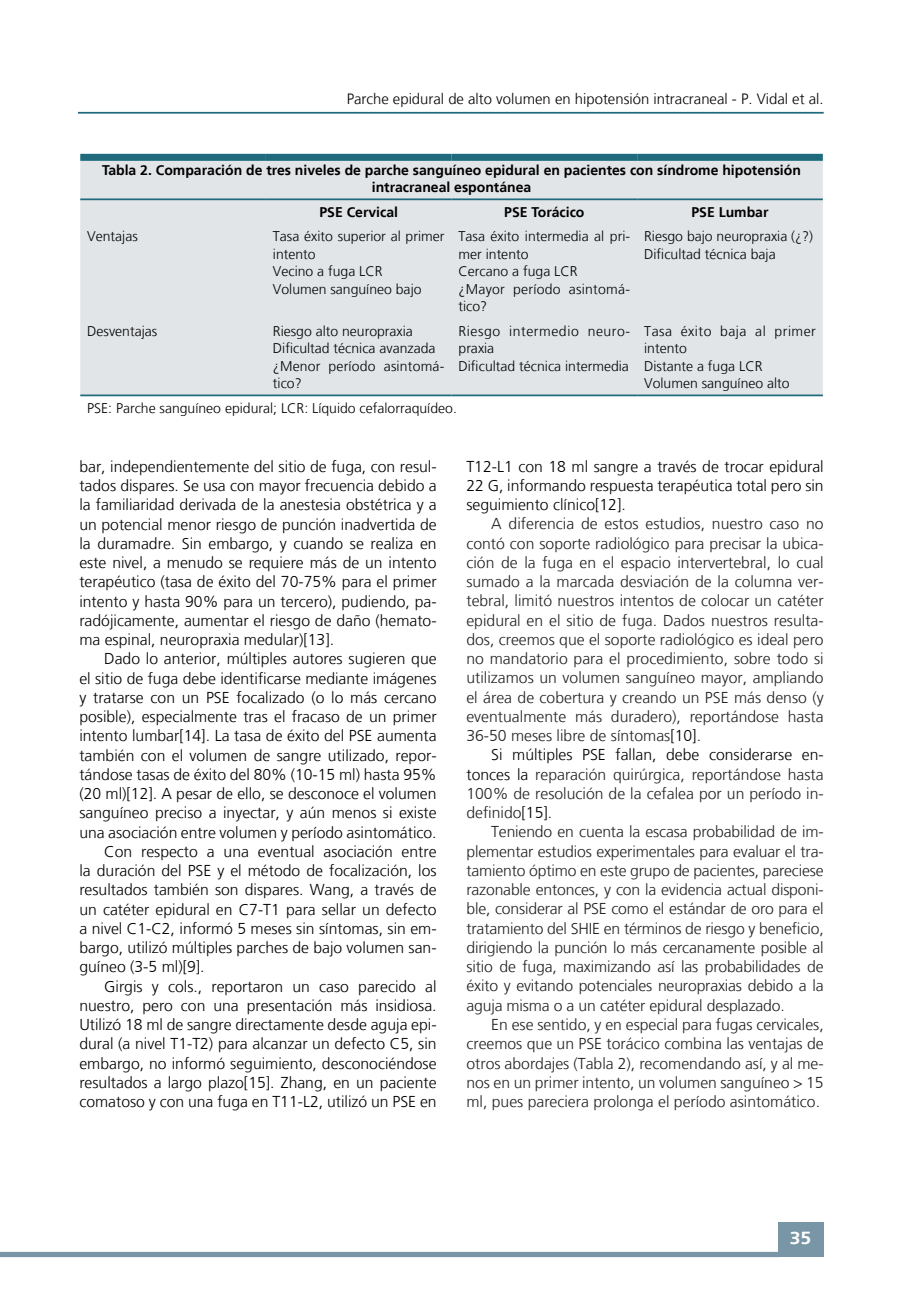
<style>
.page{position:relative;width:918px;height:1315px;background:#fff}
.page>*{position:absolute;margin:0;border:0;box-sizing:border-box;transform-origin:0 0}
.t1{font:700 17.5px "Frutiger LT";color:#fff;scale:1.1 1}
.t2{font:300 15.75px/19.2px "Frutiger LT";color:#000;text-align:justify}
.t3{font:300 15.75px/19.2px "Frutiger LT";color:#212121;text-align:justify}
.t4{font:300 14.88px "Frutiger LT";color:#000}
.t5{font:300 14px/17.5px "Frutiger LT";color:#000}
.t6{font:700 14px/17.5px "Frutiger LT";color:#000;text-align:center}
.s1{color:#000}
</style>
<div class="page">
<div style="left:778px;top:1222px;width:45px;height:35px;background:#7896a5"></div>
<div style="left:0;top:1251px;width:780px;height:6px;background:#7896a5"></div>
<hr style="left:78px;top:112px;width:745px;height:2px;background:#1f6b7d">
<div style="left:80px;top:161px;width:743px;height:233px;background:#e1e5e8"></div>
<div style="left:80px;top:154px;width:186px;height:7px;background:#1f6b7d"></div>
<div style="left:266px;top:154px;width:185px;height:7px;background:#1f6b7d"></div>
<div style="left:451px;top:154px;width:186px;height:7px;background:#1f6b7d"></div>
<div style="left:637px;top:154px;width:186px;height:7px;background:#1f6b7d"></div>
<hr style="left:80px;top:198px;width:186px;height:2px;background:#1f6b7d">
<hr style="left:266px;top:198px;width:185px;height:2px;background:#1f6b7d">
<hr style="left:451px;top:198px;width:186px;height:2px;background:#1f6b7d">
<hr style="left:637px;top:198px;width:186px;height:2px;background:#1f6b7d">
<hr style="left:80px;top:394px;width:186px;height:2px;background:#1f6b7d">
<hr style="left:266px;top:394px;width:185px;height:2px;background:#1f6b7d">
<hr style="left:451px;top:394px;width:186px;height:2px;background:#1f6b7d">
<hr style="left:637px;top:394px;width:186px;height:2px;background:#1f6b7d">
<p class="t4" style="left:347px;top:91px;width:478px">Parche epidural de alto volumen en hipotensión intracraneal - P. Vidal et al.</p>
<p class="t6" style="left:102px;top:161px;width:700px">Tabla 2. Comparación de tres niveles de parche sanguíneo epidural en pacientes con síndrome hipotensión intracraneal espontánea</p>
<p class="t6" style="left:319px;top:203px;width:80px">PSE Cervical</p>
<p class="t6" style="left:504px;top:203px;width:82px">PSE Torácico</p>
<p class="t6" style="left:691px;top:203px;width:79px">PSE Lumbar</p>
<p class="t5" style="left:87px;top:228px;width:52px">Ventajas</p>
<p class="t5" style="left:273px;top:228px;width:173px">Tasa éxito superior al primer intento<br>Vecino a fuga LCR<br>Volumen sanguíneo bajo</p>
<p class="t5" style="left:458px;top:228px;width:173px">Tasa éxito intermedia al pri&shy;mer intento<br>Cercano a fuga LCR<br>¿Mayor período asintomá&shy;tico?</p>
<p class="t5" style="left:644px;top:228px;width:170px">Riesgo bajo neuropraxia (¿?)<br>Dificultad técnica baja</p>
<p class="t5" style="left:87px;top:322px;width:71px">Desventajas</p>
<p class="t5" style="left:273px;top:322px;width:173px">Riesgo alto neuropraxia<br>Dificultad técnica avanzada ¿Menor período asintomá&shy;tico?</p>
<p class="t5" style="left:458px;top:322px;width:173px">Riesgo intermedio neuro&shy;praxia<br>Dificultad técnica intermedia</p>
<p class="t5" style="left:644px;top:322px;width:173px">Tasa éxito baja al primer intento<br>Distante a fuga LCR<br>Volumen sanguíneo alto</p>
<p class="t5" style="left:87px;top:399px;width:371px">PSE: Parche sanguíneo epidural; LCR: Líquido cefalorraquídeo.</p>
<p class="t2" style="left:79px;top:457px;width:359px">bar, independientemente del sitio de fuga, con resul&shy;tados dispares. Se usa con mayor frecuencia debido a la familiaridad derivada de la anestesia obstétrica y a un potencial menor riesgo de punción inadvertida de la duramadre. Sin embargo, y cuando se realiza en este nivel, a menudo se requiere más de un intento terapéutico (tasa de éxito del 70-75% para el primer intento y hasta 90% para un tercero), pudiendo, pa&shy;radójicamente, aumentar el riesgo de daño (hemato&shy;ma espinal, neuropraxia medular)[13].</p>
<p class="t2" style="left:104px;top:649px;width:334px">Dado lo anterior, múltiples autores sugieren que</p>
<p class="t2" style="left:79px;top:668px;width:359px">el sitio de fuga debe identificarse mediante imágenes</p>
<p class="t2" style="left:79px;top:688px;width:359px">y tratarse con un PSE focalizado (o lo más cercano</p>
<p class="t2" style="left:79px;top:707px;width:359px">posible), especialmente tras el fracaso de un primer</p>
<p class="t2" style="left:79px;top:726px;width:359px">intento lumbar[14]. La tasa de éxito del PSE aumenta</p>
<p class="t2" style="left:79px;top:745px;width:359px">también con el volumen de sangre utilizado, repor-</p>
<p class="t2" style="left:79px;top:765px;width:359px">tándose tasas de éxito del 80% (10-15 ml) hasta 95%</p>
<p class="t2" style="left:79px;top:784px;width:359px">(20 ml)[12]. A pesar de ello, se desconoce el volumen</p>
<p class="t2" style="left:79px;top:803px;width:359px">sanguíneo preciso a inyectar, y aún menos si existe</p>
<p class="t2" style="left:79px;top:822px;width:359px">una asociación entre volumen y período asintomático.</p>
<p class="t2" style="left:104px;top:842px;width:334px">Con respecto a una eventual asociación entre</p>
<p class="t2" style="left:79px;top:861px;width:359px">la duración del PSE y el método de focalización, los</p>
<p class="t2" style="left:79px;top:880px;width:359px">resultados también son dispares. Wang, a través de</p>
<p class="t2" style="left:79px;top:899px;width:359px">un catéter epidural en C7-T1 para sellar un defecto</p>
<p class="t2" style="left:79px;top:919px;width:359px">a nivel C1-C2, informó 5 meses sin síntomas, sin em-</p>
<p class="t2" style="left:79px;top:938px;width:359px">bargo, utilizó múltiples parches de bajo volumen san-</p>
<p class="t2" style="left:79px;top:957px;width:127px">guíneo (3-5 ml)[9].</p>
<p class="t2" style="left:104px;top:976px;width:334px">Girgis y cols., reportaron un caso parecido al</p>
<p class="t2" style="left:79px;top:996px;width:359px">nuestro, pero con una presentación más insidiosa.</p>
<p class="t2" style="left:79px;top:1015px;width:359px">Utilizó 18 ml de sangre directamente desde aguja epi-</p>
<p class="t2" style="left:79px;top:1034px;width:359px">dural (a nivel T1-T2) para alcanzar un defecto C5, sin</p>
<p class="t2" style="left:79px;top:1053px;width:359px">embargo, no informó seguimiento, desconociéndose</p>
<p class="t2" style="left:79px;top:1073px;width:359px">resultados a largo plazo[15]. Zhang, en un paciente</p>
<p class="t2" style="left:79px;top:1092px;width:359px">comatoso y con una fuga en T11-L2, utilizó un PSE en</p>
<p class="t2" style="left:466px;top:457px;width:359px">T12-L1 con 18 ml sangre a través de trocar epidural 22 G, informando respuesta terapéutica total pero sin seguimiento clínico[12].</p>
<p class="t3" style="left:466px;top:514px;width:359px;text-indent:25px">A diferencia de estos estudios, nuestro caso no contó con soporte radiológico para precisar la ubica&shy;ción de la fuga en el espacio intervertebral, lo cual sumado a la marcada desviación de la columna ver&shy;tebral, limitó nuestros intentos de colocar un catéter epidural en el sitio de fuga. Dados nuestros resulta&shy;dos, creemos que el soporte radiológico es ideal pero no mandatorio para el procedimiento, sobre todo si utilizamos un volumen sanguíneo mayor, ampliando el área de cobertura y creando un PSE más denso (y eventualmente más duradero), reportándose hasta 36-50 meses libre de síntomas<span class="s1">[10]</span>.</p>
<p class="t3" style="left:466px;top:745px;width:359px;text-indent:25px"><span class="s1">Si múltiples PSE fallan, debe considerarse en&shy;tonces la</span> reparación quirúrgica, reportándose hasta 100% de resolución de la cefalea por un período in&shy;definido<span class="s1">[15]</span>.</p>
<p class="t3" style="left:466px;top:822px;width:359px;text-indent:25px">Teniendo en cuenta la escasa probabilidad de im&shy;plementar estudios experimentales para evaluar el tra&shy;tamiento óptimo en este grupo de pacientes, pareciese razonable entonces, y con la evidencia actual disponi&shy;ble, considerar al PSE como el estándar de oro para el tratamiento del SHIE en términos de riesgo y beneficio, dirigiendo la punción lo más cercanamente posible al sitio de fuga, maximizando así las probabilidades de éxito y evitando potenciales neuropraxias debido a la aguja misma o a un catéter epidural desplazado.</p>
<p class="t3" style="left:466px;top:1015px;width:359px;text-indent:25px">En ese sentido, y en especial para fugas cervicales, creemos que un PSE torácico combina las ventajas de otros abordajes (Tabla 2), recomendando así, y al me&shy;nos en un primer intento, un volumen sanguíneo &gt; 15 ml, pues pareciera prolonga el período asintomático.</p>
<p class="t1" style="left:790px;top:1227px;width:21px">35</p>
</div>
